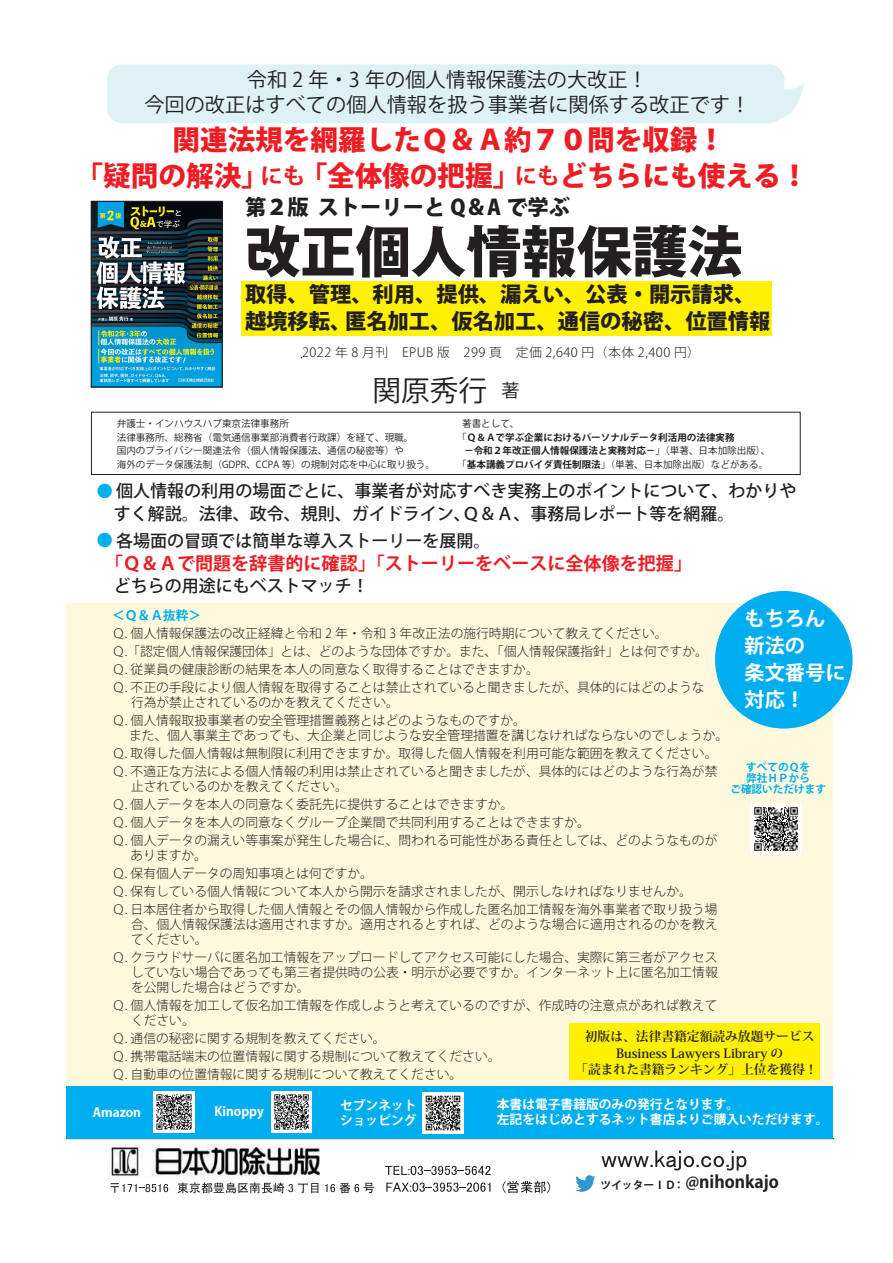
<style>
.page{position:relative;width:893px;height:1263px;background:#fff}
.page>*{position:absolute;margin:0;border:0;box-sizing:border-box;transform-origin:0 0}
.t1{font:800 55.35px "Koz Go Pro";color:#231f20}
.t2{font:28.65px "Koz Go Pro";color:#231f20}
.t3{font:800 27.6px/36px "Koz Go Pro";color:#ee1d23;text-align:center}
.t4{font:800 21.3px/27px "Koz Go Pro";color:#231f20}
.t5{font:20.25px/25.5px "Koz Go Pro";color:#231f20;text-align:center}
.t6{font:700 20.25px/27px "Koz Go Pro";color:#fff}
.t7{font:700 18px "Koz Go Pro";color:#ee1d23}
.t8{font:500 16.95px/22.5px "Koz Go Pro";color:#231f20}
.t9{font:700 16.95px "Koz Go Pro";color:#231f20}
.t10{font:300 12.75px/18px "Koz Go Pro";color:#231f20}
.t11{font:700 12.75px/15px "Koz Go Pro";color:#fff}
.t12{font:700 12.75px/16.5px "Koz Min Pr 6 N";color:#231f20;text-align:center}
.t13{font:300 12.75px "Koz Go Pro";letter-spacing:.04em;color:#231f20}
.t14{font:700 12.75px "Koz Go Pro";color:#00aeef}
.t15{font:700 10.65px/11.2px "Koz Go Pro";color:#00aeef;text-align:center}
.t16{font:9.6px/13.5px "Koz Go Pro";color:#231f20}
.t17{font:700 9.6px "Koz Go Pro";color:#231f20}
.s1{font-weight:700;font-size:22.35px}
.s2{font-size:18px}
.s3{font-weight:400}
.s4{font-weight:700}
.s5{font-size:15.9px;color:#00aeef}
.s6{font-size:10.8px}
</style>
<div class="page">
<div style="left:66px;top:604px;width:766px;height:482px;background:#fef9dd"></div>
<div style="left:570px;top:1023px;width:250px;height:57px;background:#fff101"></div>
<div style="left:107px;top:64px;width:677px;height:59px;background:#def1f4;border-radius:15px"></div>
<svg style="left:776px;top:83px;width:28px;height:39px"></svg>
<hr style="left:66px;top:1138px;width:768px;height:1px;background:#231f20">
<svg style="left:111px;top:1183px;width:57px;height:10px"></svg>
<svg style="left:178px;top:1182px;width:140px;height:11px"></svg>
<svg style="left:325px;top:1183px;width:49px;height:10px"></svg>
<svg style="left:385px;top:1166px;width:106px;height:9px"></svg>
<svg style="left:386px;top:1182px;width:104px;height:10px"></svg>
<svg style="left:503px;top:1181px;width:47px;height:12px"></svg>
<svg style="left:601px;top:1150px;width:145px;height:20px"></svg>
<img style="left:110px;top:1145px;width:210px;height:32px">
<img style="left:576px;top:1167px;width:26px;height:25px">
<img style="left:751px;top:803px;width:51px;height:51px">
<img style="left:93px;top:203px;width:128px;height:182px">
<div style="left:91px;top:201px;width:132px;height:186px;border:1px solid #231f20"></div>
<div style="left:242px;top:282px;width:530px;height:54px;background:#fff101"></div>
<div style="left:91px;top:412px;width:710px;height:63px;border:1px solid #231f20"></div>
<div style="left:66px;top:1086px;width:766px;height:53px;background:#00aeef"></div>
<img style="left:153px;top:1092px;width:41px;height:40px">
<img style="left:271px;top:1092px;width:41px;height:40px">
<img style="left:422px;top:1093px;width:41px;height:41px">
<div style="left:715px;top:591px;width:138px;height:137px;background:#00aeef;border-radius:50%"></div>
<h3 class="t5" style="left:144px;top:67px;width:607px">令和 2 年・3 年の個人情報保護法の大改正！<br>今回の改正はすべての個人情報を扱う事業者に関係する改正です！</h3>
<h3 class="t3" style="left:75px;top:124px;width:734px">関連法規を網羅したＱ＆Ａ約７０問を収録！<br>「疑問の解決」<span class="s1">にも</span>「全体像の把握」<span class="s1">にも</span>どちらにも使える！</h3>
<h3 class="t4" style="left:245px;top:195px;width:327px">第２版 ストーリーと Q＆A で学ぶ</h3>
<h1 class="t1" style="left:245px;top:216px;width:499px">改正個人情報保護法</h1>
<h3 class="t4" style="left:245px;top:282px;width:527px">取得、管理、利用、提供、漏えい、公表・開示請求、越境移転、匿名加工、仮名加工、通信の秘密、位置情報</h3>
<p class="t13" style="left:302px;top:344px;width:406px">2022 年 8 月刊　EPUB 版　299 頁　定価 2,640 円（本体 2,400 円）　</p>
<h2 class="t2" style="left:372px;top:371px;width:148px">関原秀行 <span class="s2">著</span></h2>
<p class="t16" style="left:117px;top:417px;width:320px">弁護士・インハウスハブ東京法律事務所<br>法律事務所、総務省（電気通信事業部消費者行政課）を経て、現職。<br>国内のプライバシー関連法令（個人情報保護法、通信の秘密等）や<br>海外のデータ保護法制（GDPR、CCPA 等）の規制対応を中心に取り扱う。</p>
<p class="t16" style="left:462px;top:417px;width:59px">著書として、</p>
<p class="t17" style="left:457px;top:431px;width:279px"><span class="s3">「</span>Ｑ＆Ａで学ぶ企業におけるパーソナルデータ利活用の法律実務</p>
<p class="t17" style="left:464px;top:444px;width:308px">－令和２年改正個人情報保護法と実務対応－<span class="s3">」（単著、日本加除出版）、</span></p>
<p class="t16" style="left:457px;top:457px;width:312px">「<span class="s4">基本講義プロバイダ責任制限法</span>」（単著、日本加除出版）などがある。</p>
<h3 class="t8" style="left:97px;top:480px;width:701px"><span class="s5">●</span> 個人情報の利用の場面ごとに、事業者が対応すべき実務上のポイントについて、わかりや　すく解説。法律、政令、規則、ガイドライン、Ｑ＆Ａ、事務局レポート等を網羅。</h3>
<h3 class="t8" style="left:97px;top:530px;width:395px"><span class="s5">●</span> 各場面の冒頭では簡単な導入ストーリーを展開。</h3>
<h3 class="t7" style="left:105px;top:552px;width:589px">「Ｑ＆Ａで問題を辞書的に確認」「ストーリーをベースに全体像を把握」</h3>
<h3 class="t8" style="left:97px;top:575px;width:274px">　どちらの用途にもベストマッチ！</h3>
<p class="t14" style="left:112px;top:607px;width:91px">＜Ｑ＆Ａ抜粋＞</p>
<p class="t10" style="left:112px;top:624px;width:597px">Ｑ. 個人情報保護法の改正経緯と令和 2 年・令和 3 年改正法の施行時期について教えてください。<br>Ｑ.「認定個人情報保護団体」とは、どのような団体ですか。また、「個人情報保護指針」とは何ですか。Ｑ. 従業員の健康診断の結果を本人の同意なく取得することはできますか。<br>Ｑ. 不正の手段により個人情報を取得することは禁止されていると聞きましたが、具体的にはどのような</p>
<p class="t10" style="left:112px;top:693px;width:415px">　 行為が禁止されているのかを教えてください。<br>Ｑ. 個人情報取扱事業者の安全管理措置義務とはどのようなものですか。</p>
<p class="t10" style="left:112px;top:726px;width:618px;text-indent:17px">また、個人事業主であっても、大企業と同じような安全管理措置を講じなければならないのでしょうか。<br>Ｑ. 取得した個人情報は無制限に利用できますか。取得した個人情報を利用可能な範囲を教えてください。<br>Ｑ. 不適正な方法による個人情報の利用は禁止されていると聞きましたが、具体的にはどのような行為が禁</p>
<p class="t10" style="left:112px;top:777px;width:607px">　 止されているのかを教えてください。<br>Ｑ. 個人データを本人の同意なく委託先に提供することはできますか。<br>Ｑ. 個人データを本人の同意なくグループ企業間で共同利用することはできますか。<br>Ｑ. 個人データの漏えい等事案が発生した場合に、問われる可能性がある責任としては、どのようなものが</p>
<p class="t10" style="left:112px;top:846px;width:607px;text-indent:18px">ありますか。<br>Ｑ. 保有個人データの周知事項とは何ですか。<br>Ｑ. 保有している個人情報について本人から開示を請求されましたが、開示しなければなりませんか。<br>Ｑ. 日本居住者から取得した個人情報とその個人情報から作成した匿名加工情報を海外事業者で取り扱う場</p>
<p class="t10" style="left:112px;top:917px;width:607px;line-height:15px">　 合、個人情報保護法は適用されますか。適用されるとすれば、どのような場合に適用されるのかを教え　 てください。</p>
<p class="t10" style="left:112px;top:950px;width:607px;line-height:15px;text-align:justify">Ｑ. クラウドサーバに匿名加工情報をアップロードしてアクセス可能にした場合、実際に第三者がアクセス　 していない場合であっても第三者提供時の公表・明示が必要ですか。インターネット上に匿名加工情報　 を公開した場合はどうですか。</p>
<p class="t10" style="left:112px;top:998px;width:607px;line-height:15px">Ｑ. 個人情報を加工して仮名加工情報を作成しようと考えているのですが、作成時の注意点があれば教えて　 ください。</p>
<p class="t10" style="left:112px;top:1029px;width:390px">Ｑ. 通信の秘密に関する規制を教えてください。<br>Ｑ. 携帯電話端末の位置情報に関する規制について教えてください。<br>Ｑ. 自動車の位置情報に関する規制について教えてください。</p>
<h3 class="t6" style="left:745px;top:606px;width:102px">もちろん新法の<br>条文番号に対応！</h3>
<p class="t15" style="left:730px;top:762px;width:97px">すべてのＱを<br>弊社ＨＰから<br>ご確認いただけます</p>
<p class="t12" style="left:575px;top:1028px;width:244px">初版は、法律書籍定額読み放題サービス<br>Business Lawyers Library の<br>「読まれた書籍ランキング」上位を獲得！</p>
<p class="t11" style="left:93px;top:1106px;width:50px">Amazon</p>
<p class="t11" style="left:215px;top:1104px;width:51px">Kinoppy</p>
<p class="t11" style="left:340px;top:1098px;width:78px">セブンネットショッピング</p>
<p class="t11" style="left:497px;top:1097px;width:333px">本書は電子書籍版のみの発行となります。<br>左記をはじめとするネット書店よりご購入いただけます。</p>
<h3 class="t9" style="left:600px;top:1171px;width:180px"><span class="s6">ツイッターＩＤ：</span>@nihonkajo</h3>
</div>
